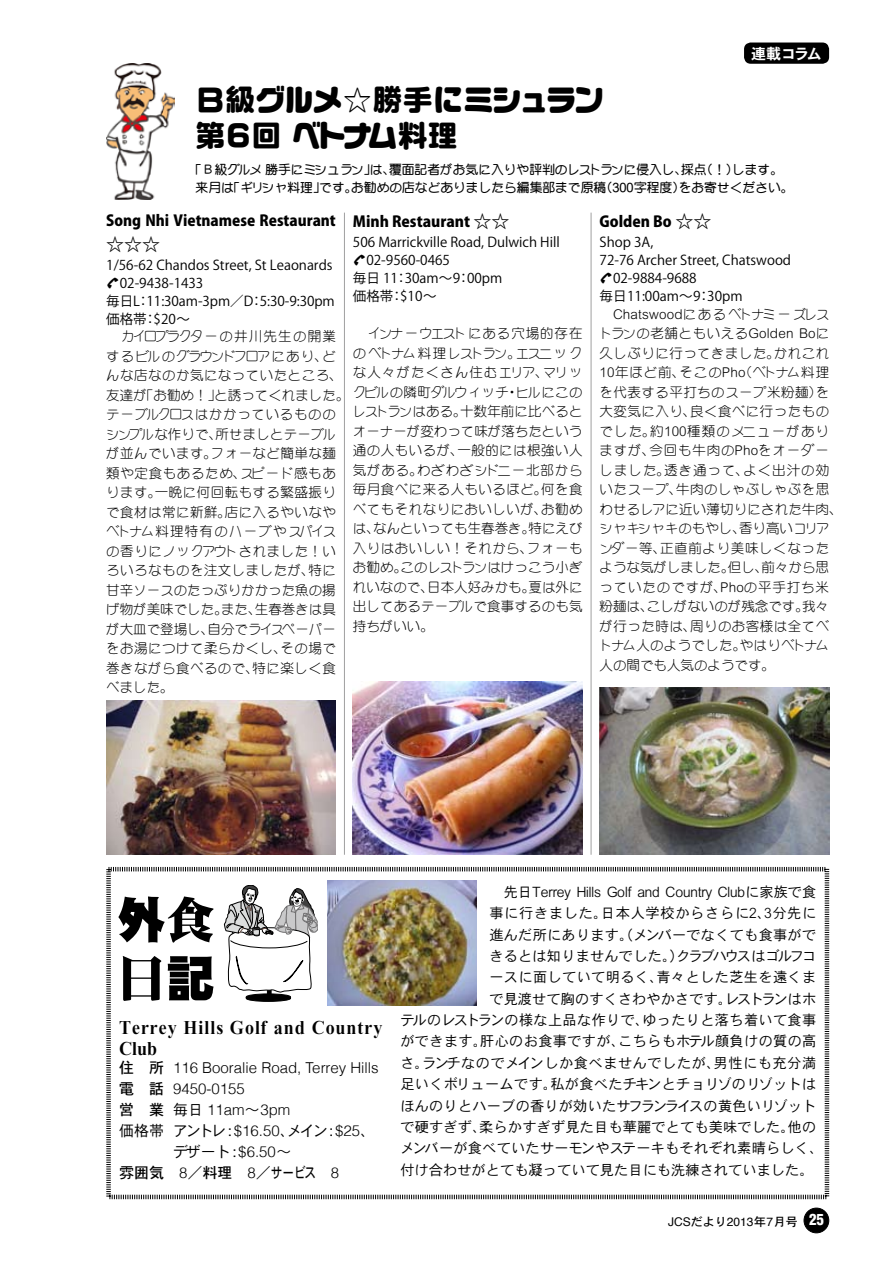
<style>
.page{position:relative;width:893px;height:1263px;background:#fff}
.page>*{position:absolute;margin:0;border:0;box-sizing:border-box;transform-origin:0 0}
.t1{font:30px/36px "True Logo Maru Ultra RKSJ H";letter-spacing:-.025em;color:#000}
.t2{font:18px/21px "DFHS Mincho W9";letter-spacing:.055em;color:#000}
.t3{font:700 18px "Koz Go Pro";color:#000}
.t4{font:800 15px "Koz Go Pro";color:#000}
.t5{font:300 15px/21px "Helvetica";color:#000}
.t6{font:15px/21px "DFHS Gothic W3";letter-spacing:-.15em;color:#000}
.t7{font:15px "DFHS Gothic W5";color:#000}
.t8{font:15px "DFHS Gothic W7";letter-spacing:-.075em;color:#fff}
.t9{font:14.25px "DFHS Gothic W3";letter-spacing:.01em;color:#000}
.t10{font:14.25px "DFHS Gothic W3";letter-spacing:.035em;color:#000}
.t11{font:14.25px "DFHS Gothic W3";letter-spacing:.045em;color:#000}
.t12{font:300 13.5px/19.5px "DF Maru Gothic";letter-spacing:.035em;color:#000}
.t13{font:13.5px "Koz Go Pro";color:#000}
.t14{font:700 12.75px/18px "DF Maru Gothic";color:#000}
.t15{font:12px "Helvetica";color:#000}
.s1{font-family:"True Logo Maru Light RKSJ H"}
.s2{font-weight:700;font-size:18px}
.s3{font-family:"DFHS Gothic W5";font-weight:400}
.s4{font-family:"DFHS Gothic W3";font-weight:400}
.s5{font-family:"Helvetica";font-weight:300}
.s6{font-family:"DFHS Gothic W3"}
.s7{font-family:"DFHS Gothic W5"}
.s8{font-weight:900;font-stretch:condensed;font-size:15px;color:#fff}
</style>
<div class="page">
<div style="left:804px;top:1208px;width:25px;height:25px;background:#000;border-radius:50%"></div>
<div style="left:804px;top:1208px;width:25px;height:25px;border:1px solid #000;border-radius:50%"></div>
<div style="left:744px;top:43px;width:85px;height:21px;background:#000;border-radius:7px"></div>
<svg style="left:106px;top:866px;width:724px;height:334px"></svg>
<svg style="left:224px;top:885px;width:94px;height:116px"></svg>
<svg style="left:118px;top:896px;width:95px;height:46px"></svg>
<svg style="left:123px;top:956px;width:38px;height:45px"></svg>
<svg style="left:168px;top:956px;width:46px;height:44px"></svg>
<img style="left:106px;top:64px;width:68px;height:135px">
<hr style="left:344px;top:213px;width:1px;height:642px;background:#9f9fa0">
<hr style="left:591px;top:213px;width:1px;height:642px;background:#9f9fa0">
<img style="left:106px;top:700px;width:230px;height:155px">
<img style="left:327px;top:880px;width:150px;height:126px">
<img style="left:353px;top:682px;width:230px;height:172px">
<img style="left:599px;top:687px;width:230px;height:167px">
<h1 class="t1" style="left:196px;top:82px;width:410px">Ｂ級グルメ<span class="s1">☆</span>勝手にミシュラン第6回 ベトナム料理</h1>
<p class="t8" style="left:751px;top:46px;width:72px">連載コラム</p>
<p class="t14" style="left:196px;top:160px;width:599px;text-indent:-6px">「Ｂ級グルメ 勝手にミシュラン」は、覆面記者がお気に入りや評判のレストランに侵入し、採点（！）します。来月は「ギリシャ料理」です。お勧めの店などありましたら編集部まで原稿（300字程度）をお寄せください。</p>
<p class="t4" style="left:600px;top:212px;width:113px">Golden Bo <span class="s2">☆☆</span></p>
<p class="t13" style="left:600px;top:233px;width:55px">Shop 3A,</p>
<p class="t13" style="left:600px;top:251px;width:193px">72-76 Archer Street, Chatswood</p>
<p class="t13" style="left:613px;top:269px;width:85px">02-9884-9688</p>
<p class="t13" style="left:600px;top:287px;width:144px">毎日11:00am〜9：30pm</p>
<p class="t12" style="left:600px;top:305px;width:245px">　Chatswoodにあるベトナミーズレストランの老舗ともいえるGolden Boに久しぶりに行ってきました。かれこれ<br>10年ほど前、そこのPho（ベトナム料理を代表する平打ちのスープ米粉麺）を大変気に入り、良く食べに行ったものでした。約100種類のメニューがありますが、今回も牛肉のPhoをオーダーしました。透き通って、よく出汁の効いたスープ、牛肉のしゃぶしゃぶを思わせるレアに近い薄切りにされた牛肉、シャキシャキのもやし、香り高いコリアンダー等、正直前より美味しくなったような気がしました。但し、前々から思っていたのですが、Phoの平手打ち米粉麺は、こしがないのが残念です。我々が行った時は、周りのお客様は全てベトナム人のようでした。やはりベトナム人の間でも人気のようです。</p>
<p class="t4" style="left:353px;top:212px;width:158px">Minh Restaurant <span class="s2">☆☆</span></p>
<p class="t13" style="left:353px;top:233px;width:208px">506 Marrickville Road, Dulwich Hill</p>
<p class="t13" style="left:366px;top:251px;width:85px">02-9560-0465</p>
<p class="t13" style="left:353px;top:269px;width:151px">毎日 11：30am〜9：00pm</p>
<p class="t13" style="left:353px;top:287px;width:85px">価格帯：$10〜</p>
<p class="t12" style="left:353px;top:324px;width:231px;text-align:justify">　インナーウエストにある穴場的存在のベトナム料理レストラン。エスニックな人々がたくさん住むエリア、マリックビルの隣町ダルウィッチ・ヒルにこのレストランはある。十数年前に比べるとオーナーが変わって味が落ちたという通の人もいるが、一般的には根強い人気がある。わざわざシドニー北部から毎月食べに来る人もいるほど。何を食べてもそれなりにおいしいが、お勧めは、なんといっても生春巻き。特にえび入りはおいしい！それから、フォーもお勧め。このレストランはけっこう小ぎれいなので、日本人好みかも。夏は外に出してあるテーブルで食事するのも気持ちがいい。</p>
<p class="t4" style="left:106px;top:210px;width:231px">Song Nhi Vietnamese Restaurant</p>
<h2 class="t3" style="left:106px;top:233px;width:55px">☆☆☆</h2>
<p class="t13" style="left:106px;top:256px;width:228px">1/56-62 Chandos Street, St Leaonards</p>
<p class="t13" style="left:120px;top:274px;width:85px">02-9438-1433</p>
<p class="t13" style="left:106px;top:292px;width:230px">毎日L：11:30am-3pm／D：5:30-9:30pm</p>
<p class="t13" style="left:106px;top:310px;width:85px">価格帯：$20〜</p>
<p class="t12" style="left:106px;top:327px;width:245px">　カイロプラクターの井川先生の開業するビルのグラウンドフロアにあり、どんな店なのか気になっていたところ、友達が「お勧め！」と誘ってくれました。テーブルクロスはかかっているもののシンプルな作りで、所せましとテーブルが並んでいます。フォーなど簡単な麺類や定食もあるため、スピード感もあります。一晩に何回転もする繁盛振りで食材は常に新鮮。店に入るやいなやベトナム料理特有のハーブやスパイスの香りにノックアウトされました！いろいろなものを注文しましたが、特に甘辛ソースのたっぷりかかった魚の揚げ物が美味でした。また、生春巻きは具が大皿で登場し、自分でライスペーパーをお湯につけて柔らかくし、その場で巻きながら食べるので、特に楽しく食べました。</p>
<h2 class="t2" style="left:119px;top:1018px;width:265px">Terrey Hills Golf and Country<br>Club</h2>
<p class="t5" style="left:119px;top:1057px;width:261px"><span class="s3">住 所</span> 116 Booralie Road, Terrey Hills<span class="s3">電 話</span> 9450-0155<br><span class="s3">営 業</span> <span class="s4">毎日</span> 11am<span class="s4">〜</span>3pm</p>
<p class="t6" style="left:173px;top:1121px;width:204px;text-indent:-54px">価格帯 アントレ：<span class="s5">$16.50</span>、メイン：<span class="s5">$25</span>、デザート：<span class="s5">$6.50</span>〜</p>
<p class="t7" style="left:119px;top:1165px;width:222px">雰囲気 <span class="s5">8</span><span class="s6">／</span>料理 <span class="s5">8</span><span class="s6">／</span>サービス <span class="s5">8</span></p>
<p class="t9" style="left:489px;top:884px;width:328px">　先日Terrey Hills Golf and Country Clubに家族で食</p>
<p class="t11" style="left:489px;top:906px;width:328px">事に行きました。日本人学校からさらに2、3分先に</p>
<p class="t9" style="left:489px;top:927px;width:328px">進んだ所にあります。（メンバーでなくても食事がで</p>
<p class="t9" style="left:489px;top:949px;width:328px">きるとは知りませんでした。）クラブハウスはゴルフコ</p>
<p class="t9" style="left:489px;top:970px;width:328px">ースに面していて明るく、青々とした芝生を遠くま</p>
<p class="t9" style="left:489px;top:991px;width:328px">で見渡せて胸のすくさわやかさです。レストランはホ</p>
<p class="t9" style="left:400px;top:1013px;width:417px">テルのレストランの様な上品な作りで、ゆったりと落ち着いて食事</p>
<p class="t9" style="left:400px;top:1034px;width:418px">ができます。肝心のお食事ですが、こちらもホテル顔負けの質の高</p>
<p class="t10" style="left:400px;top:1055px;width:417px">さ。ランチなのでメインしか食べませんでしたが、男性にも充分満</p>
<p class="t9" style="left:400px;top:1077px;width:417px">足いくボリュームです。私が食べたチキンとチョリゾのリゾットは</p>
<p class="t9" style="left:400px;top:1098px;width:417px">ほんのりとハーブの香りが効いたサフランライスの黄色いリゾット</p>
<p class="t9" style="left:400px;top:1120px;width:417px">で硬すぎず、柔らかすぎず見た目も華麗でとても美味でした。他の</p>
<p class="t9" style="left:400px;top:1141px;width:425px">メンバーが食べていたサーモンやステーキもそれぞれ素晴らしく、</p>
<p class="t9" style="left:400px;top:1162px;width:415px">付け合わせがとても凝っていて見た目にも洗練されていました。</p>
<p class="t15" style="left:668px;top:1212px;width:157px">JCS<span class="s7">だより</span>2013<span class="s7">年</span>7<span class="s7">月号</span> <span class="s8">25</span></p>
</div>
